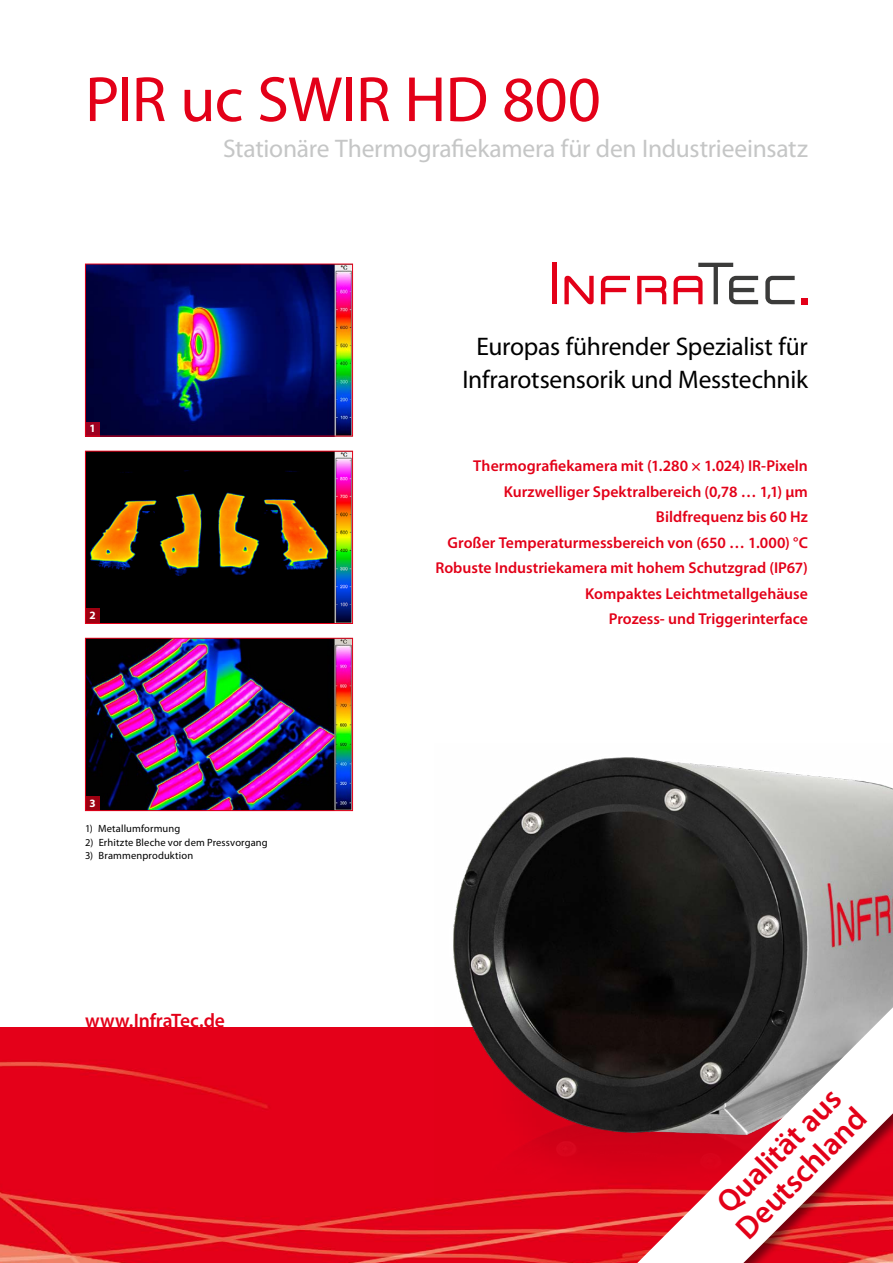
<style>
.page{position:relative;width:893px;height:1263px;background:#fff}
.page>*{position:absolute;margin:0;border:0;box-sizing:border-box;transform-origin:0 0}
.t1{font:64.5px "Myriad Pro";letter-spacing:-.015em;color:#e30018}
.t2{font:600 31.5px/31.5px "Myriad Pro";color:#e30018}
.t3{font:25.5px/33px "Myriad Pro";letter-spacing:-.01em;color:#000;text-align:center}
.t4{font:25.5px "Myriad Pro";letter-spacing:-.01em;color:#c5c6c6}
.t5{font:600 19.5px "Myriad Pro";letter-spacing:-.005em;color:#e30018}
.t6{font:600 15.75px/25.5px "Myriad Pro";color:#e30018;text-align:right}
.t7{font:700 11.25px "Myriad Pro";color:#fff}
.t8{font:10.5px "Myriad Pro";letter-spacing:.015em;color:#000}
</style>
<div class="page">
<img style="left:0;top:1027px;width:616px;height:236px">
<img style="left:87px;top:453px;width:264px;height:169px">
<div style="left:85px;top:451px;width:268px;height:173px;border:1px solid #e30018"></div>
<img style="left:87px;top:266px;width:264px;height:168px">
<div style="left:85px;top:264px;width:268px;height:172px;border:1px solid #e30018"></div>
<img style="left:434px;top:757px;width:459px;height:458px">
<img style="left:87px;top:640px;width:264px;height:169px">
<div style="left:85px;top:638px;width:268px;height:173px;border:1px solid #e30018"></div>
<hr style="left:553px;top:263px;width:4px;height:41px;background:#e30018">
<svg style="left:637px;top:276px;width:29px;height:28px"></svg>
<div style="left:801px;top:298px;width:7px;height:6px;background:#e30018"></div>
<svg style="left:601px;top:276px;width:29px;height:28px"></svg>
<svg style="left:765px;top:276px;width:30px;height:28px"></svg>
<svg style="left:674px;top:263px;width:84px;height:41px"></svg>
<svg style="left:564px;top:276px;width:30px;height:28px"></svg>
<div style="left:85px;top:608px;width:15px;height:15px;background:#9e0010"></div>
<div style="left:85px;top:422px;width:15px;height:14px;background:#9e0020"></div>
<div style="left:85px;top:796px;width:15px;height:15px;background:#9e0011"></div>
<div style="left:616px;top:998px;width:277px;height:265px;background:#000;opacity:.5"></div>
<svg style="left:637px;top:1007px;width:256px;height:256px"></svg>
<h1 class="t1" style="left:85px;top:60px;width:517px">PIR uc SWIR HD 800</h1>
<h3 class="t4" style="left:223px;top:133px;width:586px">Stationäre Thermografiekamera für den Industrieeinsatz</h3>
<p class="t7" style="left:89px;top:421px;width:8px">1</p>
<p class="t7" style="left:89px;top:608px;width:8px">2</p>
<p class="t7" style="left:89px;top:796px;width:8px">3</p>
<p class="t8" style="left:85px;top:822px;width:97px">1) Metallumformung</p>
<p class="t8" style="left:85px;top:836px;width:184px">2) Erhitzte Bleche vor dem Pressvorgang</p>
<p class="t8" style="left:85px;top:849px;width:110px">3) Brammenproduktion</p>
<p class="t5" style="left:85px;top:1008px;width:141px">www.InfraTec.de</p>
<h3 class="t3" style="left:462px;top:330px;width:347px">Europas führender Spezialist für<br>Infrarotsensorik und Messtechnik</h3>
<p class="t6" style="left:435px;top:453px;width:374px">Thermografiekamera mit (1.280 × 1.024) IR-Pixeln Kurzwelliger Spektralbereich (0,78 … 1,1) µm Bildfrequenz bis 60 Hz<br>Großer Temperaturmessbereich von (650 … 1.000) °C Robuste Industriekamera mit hohem Schutzgrad (IP67)<br>Kompaktes Leichtmetallgehäuse<br>Prozess- und Triggerinterface</p>
<h2 class="t2" style="left:707px;top:1199px;width:172px;rotate:-45deg">Qualität aus<br>Deutschland</h2>
</div>
